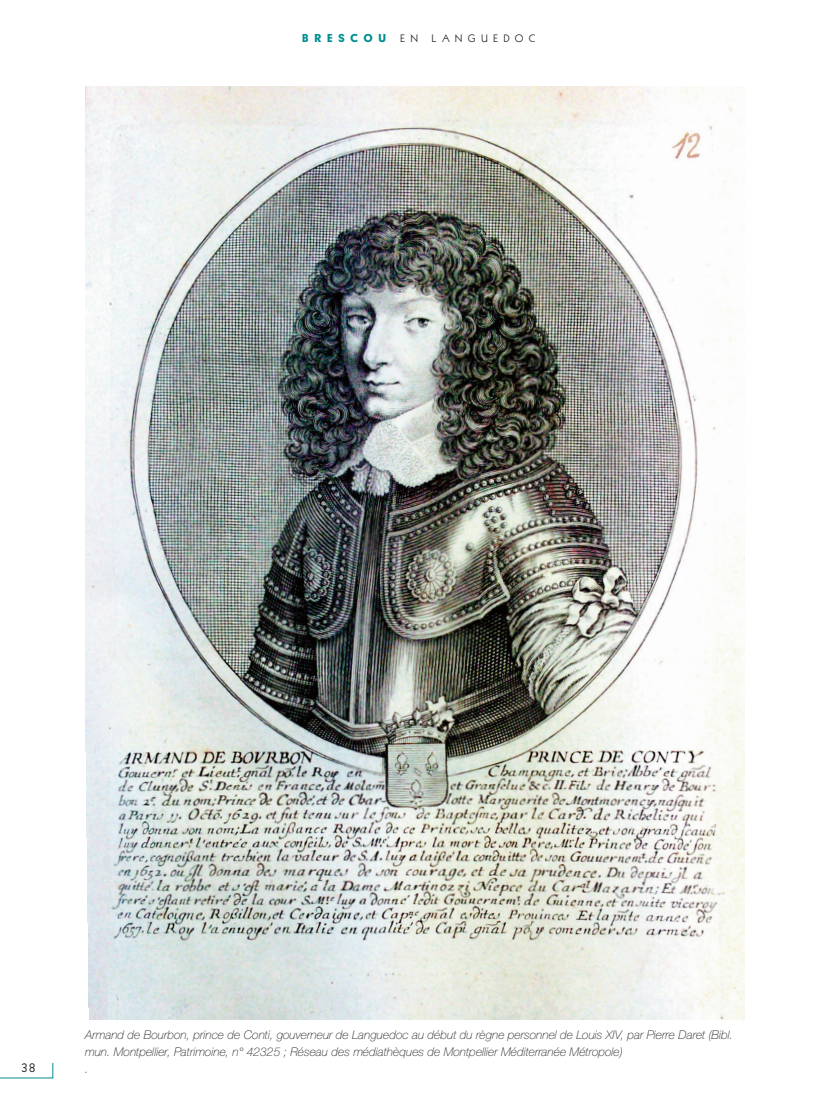
<style>
.page{position:relative;width:830px;height:1106px;background:#fff}
.page>*{position:absolute;margin:0;border:0;box-sizing:border-box;transform-origin:0 0}
.t1{font:13.5px "Geometric 231 BT Roman C";color:#231f20}
.t2{font:italic 100 12px/17px "Helvetica Neue";color:#231f20}
.t3{font:10.5px "Geometric 231 BT Roman C";letter-spacing:.5em;color:#231f20}
.t4{font:10.5px "Geometric 706 BT Black B";letter-spacing:.5em;color:#008e91}
</style>
<div class="page">
<svg style="left:0;top:1063px;width:53px;height:15px"></svg>
<img style="left:85px;top:86px;width:659px;height:933px">
<p class="t4" style="left:302px;top:33px;width:86px">BRESCOU</p>
<p class="t3" style="left:400px;top:34px;width:19px">E N</p>
<p class="t3" style="left:431px;top:34px;width:105px">LANGUEDOC</p>
<p class="t1" style="left:21px;top:1061px;width:17px">38</p>
<p class="t2" style="left:85px;top:1027px;width:649px">Armand de Bourbon, prince de Conti, gouverneur de Languedoc au début du règne personnel de Louis XIV, par Pierre Daret (Bibl. mun. Montpellier, Patrimoine, n° 42325 ; Réseau des médiathèques de Montpellier Méditerranée Métropole)<br>.</p>
</div>
